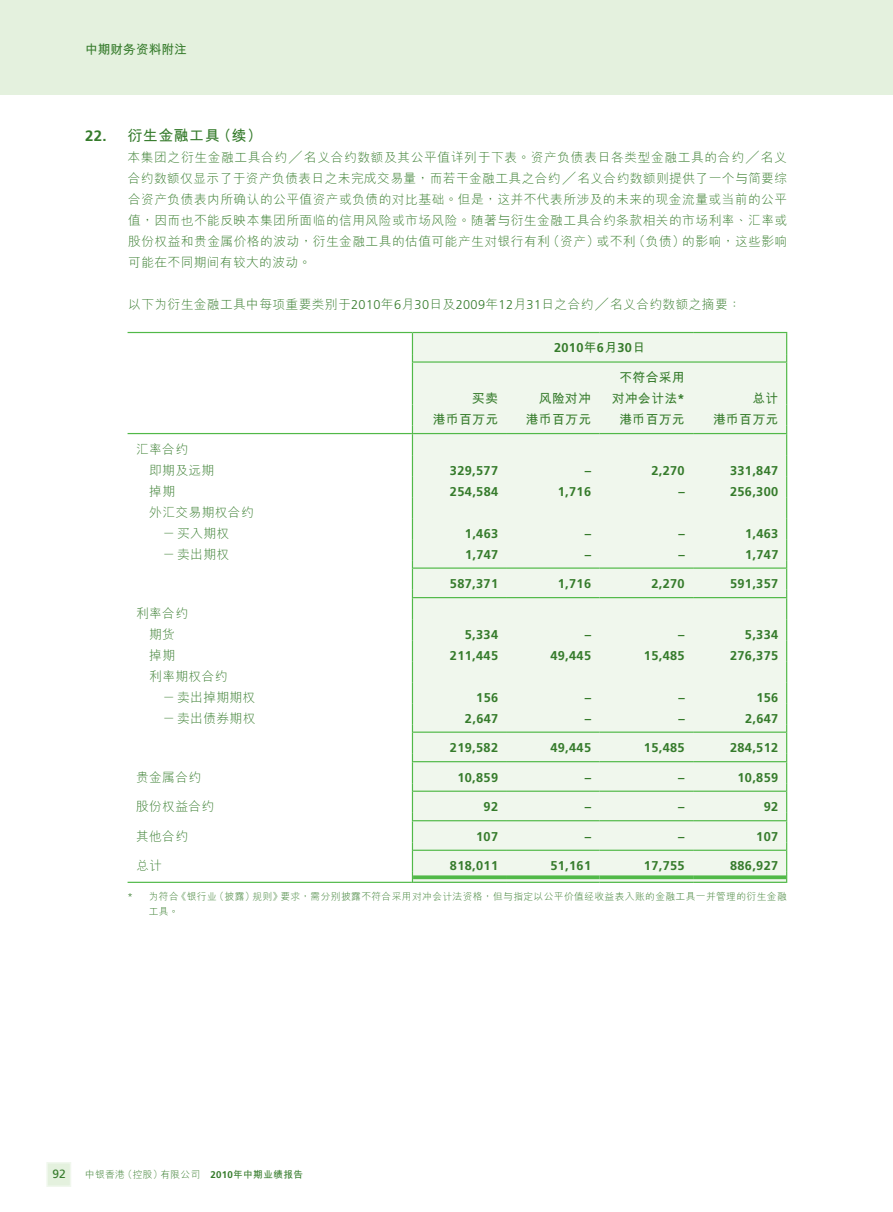
<style>
.page{position:relative;width:893px;height:1212px;background:#fff}
.page>*{position:absolute;margin:0;border:0;box-sizing:border-box;transform-origin:0 0}
.t1{font:700 15px "M Hei HKS";letter-spacing:.03em;color:#357b2b}
.t2{font:300 12.75px/21px "M Hei HKS";letter-spacing:.03em;color:#357b2b}
.t3{font:700 12.75px "Frutiger LT Std";letter-spacing:.03em;color:#357b2b}
.t4{font:700 12.75px/21px "M Hei HKS";letter-spacing:.03em;color:#357b2b;text-align:center}
.t5{font:700 12.75px "M Hei HKS";color:#357b2b}
.t6{font:12px "Frutiger LT Std";color:#357b2b}
.t7{font:300 9.75px/15px "M Hei HKS";letter-spacing:.04em;color:#357b2b}
.s1{font-family:"Frutiger LT Std"}
.s2{font-family:"M Hei HKS"}
.s3{font-family:"Frutiger LT Std";font-weight:700}
.s4{font-weight:700}
</style>
<div class="page">
<div style="left:0;top:0;width:893px;height:94px;background:#e4f1de"></div>
<div style="left:46px;top:1162px;width:25px;height:25px;background:#e4f1de;border:2px solid #f0f7ed"></div>
<div style="left:413px;top:333px;width:373px;height:549px;background:#f0f7ed"></div>
<hr style="left:128px;top:332px;width:284px;height:1px;background:#51b948">
<hr style="left:412px;top:363px;width:1px;height:42px;background:#51b948">
<hr style="left:786px;top:363px;width:1px;height:42px;background:#51b948">
<svg style="left:412px;top:405px;width:1px;height:478px"></svg>
<svg style="left:786px;top:405px;width:1px;height:478px"></svg>
<hr style="left:412px;top:332px;width:94px;height:1px;background:#51b948">
<hr style="left:506px;top:332px;width:94px;height:1px;background:#51b948">
<hr style="left:600px;top:332px;width:93px;height:1px;background:#51b948">
<hr style="left:693px;top:332px;width:94px;height:1px;background:#51b948">
<svg style="left:412px;top:333px;width:1px;height:30px"></svg>
<svg style="left:786px;top:333px;width:1px;height:30px"></svg>
<hr style="left:413px;top:361px;width:373px;height:2px;background:#51b948">
<hr style="left:128px;top:433px;width:284px;height:1px;background:#51b948">
<hr style="left:413px;top:433px;width:93px;height:1px;background:#51b948">
<hr style="left:506px;top:433px;width:94px;height:1px;background:#51b948">
<hr style="left:600px;top:433px;width:93px;height:1px;background:#51b948">
<hr style="left:693px;top:433px;width:93px;height:1px;background:#51b948">
<hr style="left:413px;top:567px;width:93px;height:2px;background:#51b948">
<hr style="left:506px;top:567px;width:94px;height:2px;background:#51b948">
<hr style="left:600px;top:567px;width:93px;height:2px;background:#51b948">
<hr style="left:693px;top:567px;width:93px;height:2px;background:#51b948">
<hr style="left:413px;top:597px;width:93px;height:1px;background:#51b948">
<hr style="left:506px;top:597px;width:94px;height:1px;background:#51b948">
<hr style="left:600px;top:597px;width:93px;height:1px;background:#51b948">
<hr style="left:693px;top:597px;width:93px;height:1px;background:#51b948">
<hr style="left:413px;top:731px;width:93px;height:2px;background:#51b948">
<hr style="left:506px;top:731px;width:94px;height:2px;background:#51b948">
<hr style="left:600px;top:731px;width:93px;height:2px;background:#51b948">
<hr style="left:693px;top:731px;width:93px;height:2px;background:#51b948">
<hr style="left:413px;top:761px;width:93px;height:1px;background:#51b948">
<hr style="left:506px;top:761px;width:94px;height:1px;background:#51b948">
<hr style="left:600px;top:761px;width:93px;height:1px;background:#51b948">
<hr style="left:693px;top:761px;width:93px;height:1px;background:#51b948">
<hr style="left:413px;top:790px;width:93px;height:2px;background:#51b948">
<hr style="left:506px;top:790px;width:94px;height:2px;background:#51b948">
<hr style="left:600px;top:790px;width:93px;height:2px;background:#51b948">
<hr style="left:693px;top:790px;width:93px;height:2px;background:#51b948">
<hr style="left:413px;top:820px;width:93px;height:1px;background:#51b948">
<hr style="left:506px;top:820px;width:94px;height:1px;background:#51b948">
<hr style="left:600px;top:820px;width:93px;height:1px;background:#51b948">
<hr style="left:693px;top:820px;width:93px;height:1px;background:#51b948">
<hr style="left:413px;top:850px;width:93px;height:1px;background:#51b948">
<hr style="left:506px;top:850px;width:94px;height:1px;background:#51b948">
<hr style="left:600px;top:850px;width:93px;height:1px;background:#51b948">
<hr style="left:693px;top:850px;width:93px;height:1px;background:#51b948">
<hr style="left:128px;top:882px;width:284px;height:1px;background:#51b948">
<svg style="left:413px;top:875px;width:93px;height:4px"></svg>
<hr style="left:413px;top:882px;width:93px;height:1px;background:#51b948">
<svg style="left:506px;top:875px;width:94px;height:4px"></svg>
<hr style="left:506px;top:882px;width:94px;height:1px;background:#51b948">
<svg style="left:600px;top:875px;width:93px;height:4px"></svg>
<hr style="left:600px;top:882px;width:93px;height:1px;background:#51b948">
<svg style="left:693px;top:875px;width:93px;height:4px"></svg>
<hr style="left:693px;top:882px;width:93px;height:1px;background:#51b948">
<p class="t5" style="left:85px;top:40px;width:103px">中期財務資料附註</p>
<p class="t1" style="left:85px;top:125px;width:179px"><span class="s1">22.</span> 衍生金融工具（續）</p>
<p class="t2" style="left:128px;top:147px;width:661px;text-align:justify">本集團之衍生金融工具合約╱名義合約數額及其公平值詳列於下表。資產負債表日各類型金融工具的合約╱名義合約數額僅顯示了於資產負債表日之未完成交易量，而若干金融工具之合約╱名義合約數額則提供了一個與簡要綜合資產負債表內所確認的公平值資產或負債的對比基礎。但是，這並不代表所涉及的未來的現金流量或當前的公平值，因而也不能反映本集團所面臨的信用風險或市場風險。隨著與衍生金融工具合約條款相關的市場利率、匯率或股份權益和貴金屬價格的波動，衍生金融工具的估值可能產生對銀行有利（資產）或不利（負債）的影響，這些影響可能在不同期間有較大的波動。</p>
<p class="t2" style="left:128px;top:294px;width:614px">以下為衍生金融工具中每項重要類別於<span class="s1">2010</span>年<span class="s1">6</span>月<span class="s1">30</span>日及<span class="s1">2009</span>年<span class="s1">12</span>月<span class="s1">31</span>日之合約╱名義合約數額之摘要：</p>
<p class="t3" style="left:554px;top:341px;width:93px">2010<span class="s2">年</span>6<span class="s2">月</span>30<span class="s2">日</span></p>
<p class="t4" style="left:472px;top:387px;width:27px">買賣</p>
<p class="t4" style="left:539px;top:387px;width:54px">風險對沖</p>
<p class="t4" style="left:612px;top:366px;width:74px">不符合採用對沖會計法<span class="s1">*</span></p>
<p class="t4" style="left:752px;top:387px;width:27px">總計</p>
<p class="t2" style="left:149px;top:438px;width:67px;text-indent:-13px">匯率合約<br>即期及遠期</p>
<p class="t4" style="left:433px;top:408px;width:67px">港幣百萬元</p>
<p class="t4" style="left:526px;top:408px;width:67px">港幣百萬元</p>
<p class="t4" style="left:619px;top:408px;width:67px">港幣百萬元</p>
<p class="t4" style="left:713px;top:408px;width:67px">港幣百萬元</p>
<p class="t3" style="left:450px;top:463px;width:50px">329,577</p>
<p class="t3" style="left:585px;top:463px;width:8px">–</p>
<p class="t3" style="left:651px;top:463px;width:35px">2,270</p>
<p class="t3" style="left:730px;top:463px;width:50px">331,847</p>
<p class="t2" style="left:149px;top:480px;width:27px">掉期</p>
<p class="t3" style="left:450px;top:484px;width:50px">254,584</p>
<p class="t3" style="left:558px;top:484px;width:35px">1,716</p>
<p class="t3" style="left:678px;top:484px;width:8px">–</p>
<p class="t3" style="left:730px;top:484px;width:50px">256,300</p>
<p class="t2" style="left:162px;top:501px;width:93px;text-indent:-13px">外匯交易期權合約－買入期權</p>
<p class="t3" style="left:465px;top:526px;width:35px">1,463</p>
<p class="t3" style="left:585px;top:526px;width:8px">–</p>
<p class="t3" style="left:678px;top:526px;width:8px">–</p>
<p class="t3" style="left:745px;top:526px;width:35px">1,463</p>
<p class="t2" style="left:162px;top:543px;width:68px">－賣出期權</p>
<p class="t3" style="left:465px;top:547px;width:35px">1,747</p>
<p class="t3" style="left:585px;top:547px;width:8px">–</p>
<p class="t3" style="left:678px;top:547px;width:8px">–</p>
<p class="t3" style="left:745px;top:547px;width:35px">1,747</p>
<p class="t3" style="left:450px;top:576px;width:50px">587,371</p>
<p class="t3" style="left:558px;top:576px;width:35px">1,716</p>
<p class="t3" style="left:651px;top:576px;width:35px">2,270</p>
<p class="t3" style="left:730px;top:576px;width:50px">591,357</p>
<p class="t2" style="left:136px;top:602px;width:54px;text-align:center">利率合約期貨</p>
<p class="t3" style="left:465px;top:627px;width:35px">5,334</p>
<p class="t3" style="left:585px;top:627px;width:8px">–</p>
<p class="t3" style="left:678px;top:627px;width:8px">–</p>
<p class="t3" style="left:745px;top:627px;width:35px">5,334</p>
<p class="t2" style="left:149px;top:644px;width:27px">掉期</p>
<p class="t3" style="left:450px;top:648px;width:50px">211,445</p>
<p class="t3" style="left:550px;top:648px;width:42px">49,445</p>
<p class="t3" style="left:644px;top:648px;width:42px">15,485</p>
<p class="t3" style="left:730px;top:648px;width:50px">276,375</p>
<p class="t2" style="left:162px;top:665px;width:94px;text-indent:-13px">利率期權合約<br>－賣出掉期期權</p>
<p class="t3" style="left:476px;top:690px;width:23px">156</p>
<p class="t3" style="left:585px;top:690px;width:8px">–</p>
<p class="t3" style="left:678px;top:690px;width:8px">–</p>
<p class="t3" style="left:756px;top:690px;width:23px">156</p>
<p class="t2" style="left:162px;top:707px;width:94px">－賣出債券期權</p>
<p class="t3" style="left:465px;top:711px;width:35px">2,647</p>
<p class="t3" style="left:585px;top:711px;width:8px">–</p>
<p class="t3" style="left:678px;top:711px;width:8px">–</p>
<p class="t3" style="left:745px;top:711px;width:35px">2,647</p>
<p class="t3" style="left:450px;top:740px;width:50px">219,582</p>
<p class="t3" style="left:550px;top:740px;width:42px">49,445</p>
<p class="t3" style="left:644px;top:740px;width:42px">15,485</p>
<p class="t3" style="left:730px;top:740px;width:50px">284,512</p>
<p class="t2" style="left:136px;top:766px;width:67px">貴金屬合約</p>
<p class="t3" style="left:457px;top:770px;width:42px">10,859</p>
<p class="t3" style="left:585px;top:770px;width:8px">–</p>
<p class="t3" style="left:678px;top:770px;width:8px">–</p>
<p class="t3" style="left:737px;top:770px;width:42px">10,859</p>
<p class="t2" style="left:136px;top:795px;width:80px">股份權益合約</p>
<p class="t3" style="left:484px;top:799px;width:16px">92</p>
<p class="t3" style="left:585px;top:799px;width:8px">–</p>
<p class="t3" style="left:678px;top:799px;width:8px">–</p>
<p class="t3" style="left:764px;top:799px;width:16px">92</p>
<p class="t2" style="left:136px;top:825px;width:54px">其他合約</p>
<p class="t3" style="left:476px;top:829px;width:23px">107</p>
<p class="t3" style="left:585px;top:829px;width:8px">–</p>
<p class="t3" style="left:678px;top:829px;width:8px">–</p>
<p class="t3" style="left:756px;top:829px;width:23px">107</p>
<p class="t2" style="left:136px;top:854px;width:27px">總計</p>
<p class="t3" style="left:450px;top:858px;width:50px">818,011</p>
<p class="t3" style="left:550px;top:858px;width:42px">51,161</p>
<p class="t3" style="left:644px;top:858px;width:42px">17,755</p>
<p class="t3" style="left:730px;top:858px;width:50px">886,927</p>
<p class="t7" style="left:149px;top:889px;width:639px;text-indent:-21px"><span class="s1">*</span> 為符合《銀行業（披露）規則》要求，需分別披露不符合採用對沖會計法資格，但與指定以公平價值經收益表入賬的金融工具一併管理的衍生金融工具。</p>
<p class="t6" style="left:52px;top:1167px;width:15px">92</p>
<p class="t7" style="left:85px;top:1167px;width:220px">中銀香港（控股）有限公司 <span class="s3">2010</span><span class="s4">年中期業績報告</span></p>
</div>
